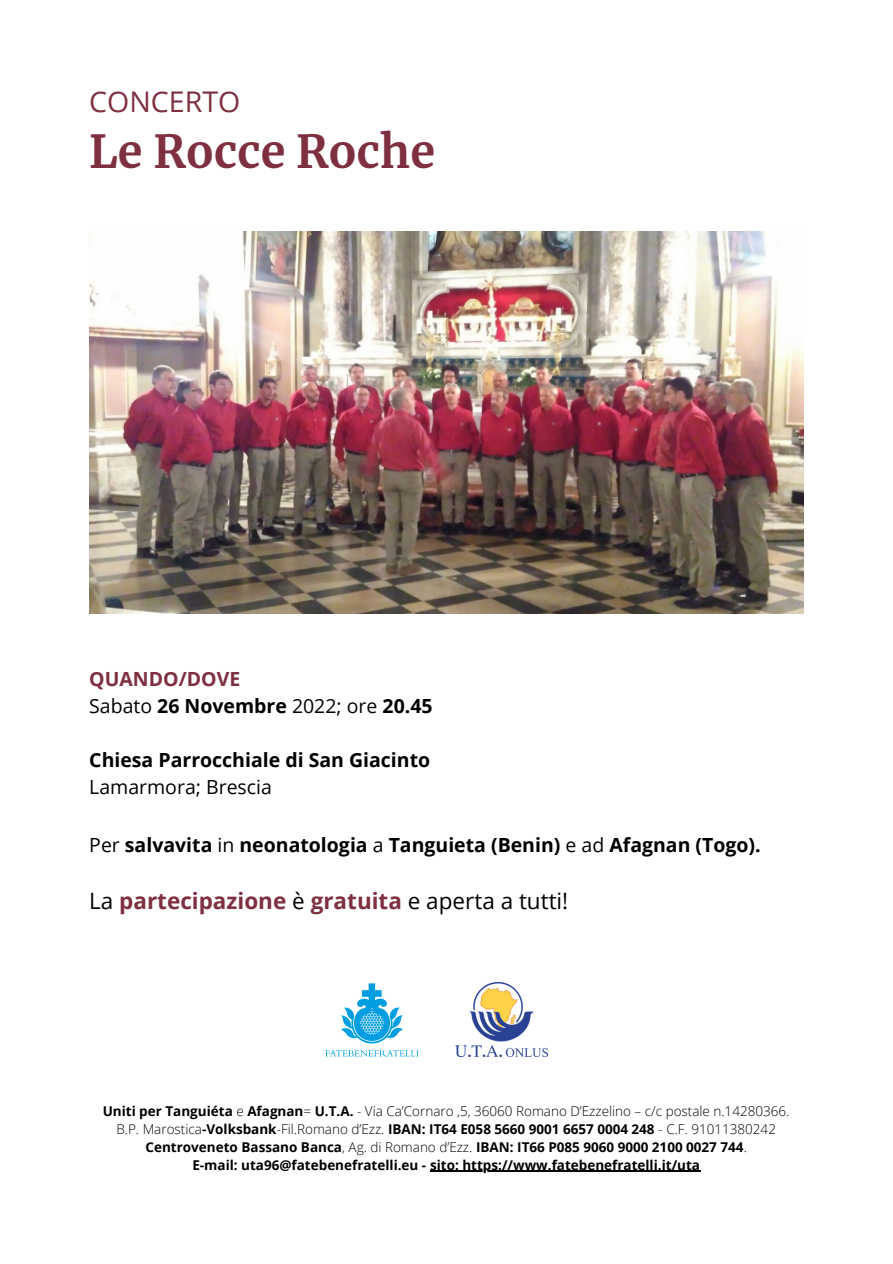
<style>
.page{position:relative;width:893px;height:1264px;background:#fff}
.page>*{position:absolute;margin:0;border:0;box-sizing:border-box;transform-origin:0 0}
.t1{font:700 45px "Merriweather";color:#7e2f40}
.t2{font:28.5px "Open Sans";color:#7e2f40}
.t3{font:700 22.5px "Open Sans";color:#7e2f40}
.t4{font:700 19.5px/27px "Open Sans";color:#000}
.t5{font:19.5px "Open Sans";color:#000}
.t6{font:700 13.5px/18px "Open Sans";color:#000;text-align:center}
.s1{color:#7e2f40}
.s2{font-weight:400}
.s3{font-weight:400;color:#000}
.s4{font-weight:300}
</style>
<div class="page">
<img style="left:89px;top:231px;width:714px;height:383px">
<img style="left:325px;top:983px;width:94px;height:74px">
<img style="left:455px;top:982px;width:92px;height:74px">
<hr style="left:430px;top:1170px;width:270px;height:1px;background:#000">
<h2 class="t2" style="left:89px;top:81px;width:152px">CONCERTO</h2>
<h1 class="t1" style="left:89px;top:124px;width:347px">Le Rocce Roche</h1>
<h3 class="t4" style="left:89px;top:665px;width:345px"><span class="s1">QUANDO/DOVE<br></span><span class="s2">Sabato</span> 26 Novembre <span class="s2">2022; ore</span> 20.45</h3>
<h3 class="t4" style="left:89px;top:746px;width:342px">Chiesa Parrocchiale di San Giacinto</h3>
<h3 class="t5" style="left:89px;top:773px;width:184px">Lamarmora; Brescia</h3>
<h3 class="t4" style="left:89px;top:831px;width:673px"><span class="s2">Per</span> salvavita <span class="s2">in</span> neonatologia <span class="s2">a</span> Tanguieta (Benin) <span class="s2">e ad</span> Afagnan (Togo).</h3>
<h3 class="t3" style="left:89px;top:884px;width:480px"><span class="s3">La</span> partecipazione <span class="s3">è</span> gratuita <span class="s3">e aperta a tutti!</span></h3>
<p class="t6" style="left:103px;top:1101px;width:688px">Uniti per Tanguiéta <span class="s4">e</span> Afagnan<span class="s4">=</span> U.T.A. <span class="s4">- Via Ca’Cornaro ,5, 36060 Romano D’Ezzelino – c/c postale n.14280366.<br>B.P. Marostica</span>-Volksbank<span class="s4">-Fil.Romano d’Ezz.</span> IBAN: IT64 E058 5660 9001 6657 0004 248 <span class="s4">- C.F. 91011380242<br></span>Centroveneto Bassano Banca<span class="s4">, Ag. di Romano d’Ezz.</span> IBAN: IT66 P085 9060 9000 2100 0027 744<span class="s4">.<br></span>E-mail: uta96@fatebenefratelli.eu - sito: https://www.fatebenefratelli.it/uta</p>
</div>
